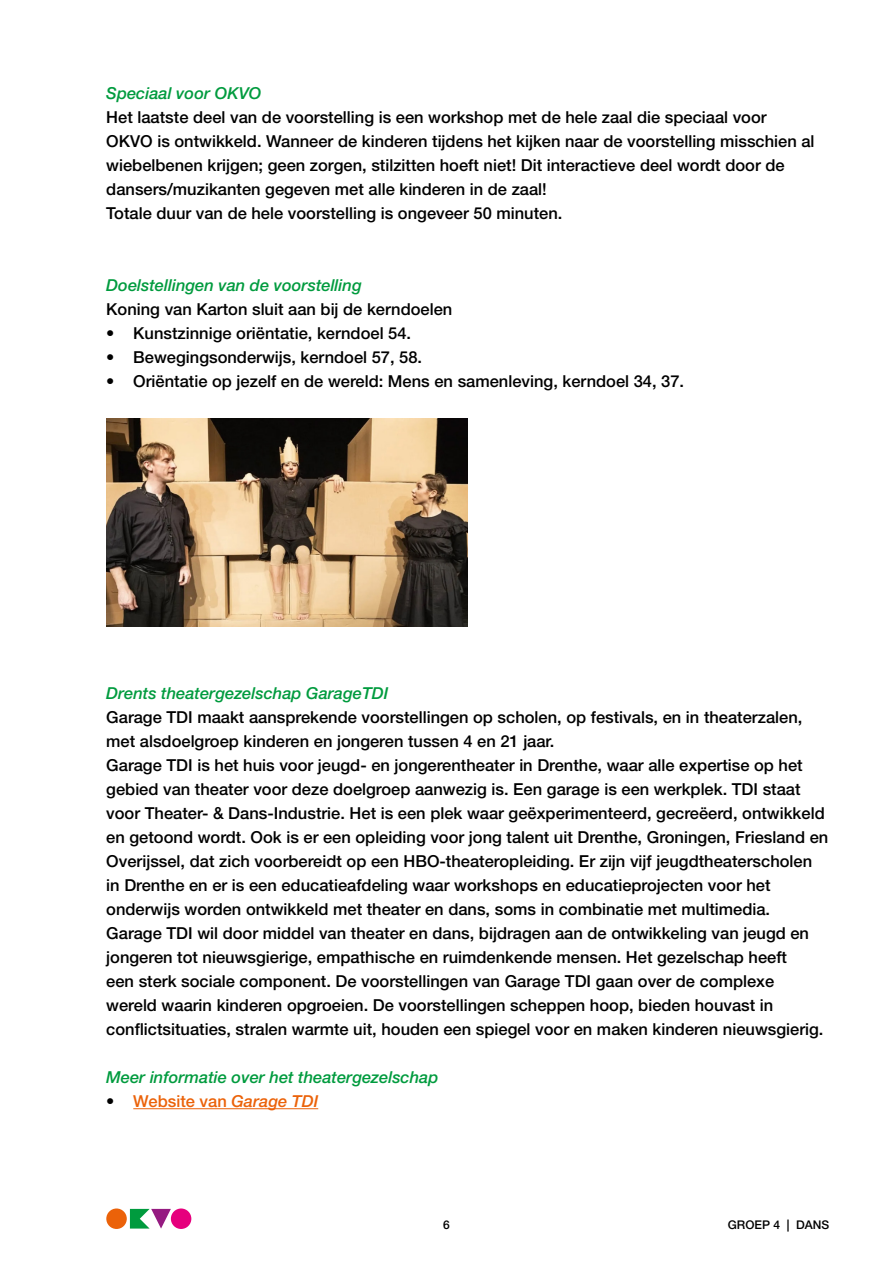
<style>
.page{position:relative;width:893px;height:1263px;background:#fff}
.page>*{position:absolute;margin:0;border:0;box-sizing:border-box;transform-origin:0 0}
.t1{font:500 16.5px/24px "Helvetica Neue LT Std";color:#000}
.t2{font:italic 500 16.5px "Helvetica Neue LT Std";color:#009b3e}
.t3{font:500 16.5px "Helvetica Neue LT Std";color:#eb6209}
.t4{font:500 12px "Helvetica Neue LT Std";color:#000}
.s1{color:#000}
.s2{font-style:italic}
</style>
<div class="page">
<svg style="left:130px;top:1209px;width:41px;height:19px"></svg>
<div style="left:171px;top:1208px;width:20px;height:21px;background:#e6007d;border-radius:50%"></div>
<div style="left:106px;top:1208px;width:21px;height:21px;background:#eb6209;border-radius:50%"></div>
<hr style="left:133px;top:1108px;width:185px;height:1px;background:#eb6209">
<img style="left:106px;top:419px;width:362px;height:207px">
<p class="t2" style="left:106px;top:83px;width:156px">Speciaal voor OKVO</p>
<p class="t1" style="left:106px;top:105px;width:710px">Het laatste deel van de voorstelling is een workshop met de hele zaal die speciaal voor OKVO is ontwikkeld. Wanneer de kinderen tijdens het kijken naar de voorstelling misschien al wiebelbenen krijgen; geen zorgen, stilzitten hoeft niet! Dit interactieve deel wordt door de dansers/muzikanten gegeven met alle kinderen in de zaal!<br>Totale duur van de hele voorstelling is ongeveer 50 minuten.</p>
<p class="t2" style="left:106px;top:275px;width:257px">Doelstellingen van de voorstelling</p>
<p class="t1" style="left:106px;top:297px;width:348px">Koning van Karton sluit aan bij de kerndoelen</p>
<p class="t1" style="left:106px;top:321px;width:306px">• Kunstzinnige oriëntatie, kerndoel 54.</p>
<p class="t1" style="left:106px;top:345px;width:317px">• Bewegingsonderwijs, kerndoel 57, 58.</p>
<p class="t1" style="left:106px;top:369px;width:579px">• Oriëntatie op jezelf en de wereld: Mens en samenleving, kerndoel 34, 37.</p>
<p class="t2" style="left:106px;top:683px;width:284px">Drents theatergezelschap GarageTDI</p>
<p class="t1" style="left:106px;top:705px;width:724px">Garage TDI maakt aansprekende voorstellingen op scholen, op festivals, en in theaterzalen, met alsdoelgroep kinderen en jongeren tussen 4 en 21 jaar.<br>Garage TDI is het huis voor jeugd- en jongerentheater in Drenthe, waar alle expertise op het gebied van theater voor deze doelgroep aanwezig is. Een garage is een werkplek. TDI staat voor Theater- &amp; Dans-Industrie. Het is een plek waar geëxperimenteerd, gecreëerd, ontwikkeld en getoond wordt. Ook is er een opleiding voor jong talent uit Drenthe, Groningen, Friesland en Overijssel, dat zich voorbereidt op een HBO-theateropleiding. Er zijn vijf jeugdtheaterscholen in Drenthe en er is een educatieafdeling waar workshops en educatieprojecten voor het onderwijs worden ontwikkeld met theater en dans, soms in combinatie met multimedia.<br>Garage TDI wil door middel van theater en dans, bijdragen aan de ontwikkeling van jeugd en jongeren tot nieuwsgierige, empathische en ruimdenkende mensen. Het gezelschap heeft<br>een sterk sociale component. De voorstellingen van Garage TDI gaan over de complexe wereld waarin kinderen opgroeien. De voorstellingen scheppen hoop, bieden houvast in conflictsituaties, stralen warmte uit, houden een spiegel voor en maken kinderen nieuwsgierig.</p>
<p class="t2" style="left:106px;top:1067px;width:334px">Meer informatie over het theatergezelschap</p>
<p class="t3" style="left:106px;top:1091px;width:213px"><span class="s1">•</span> Website van <span class="s2">Garage TDI</span></p>
<p class="t4" style="left:443px;top:1217px;width:8px">6</p>
<p class="t4" style="left:728px;top:1217px;width:103px">GROEP 4 | DANS</p>
</div>
